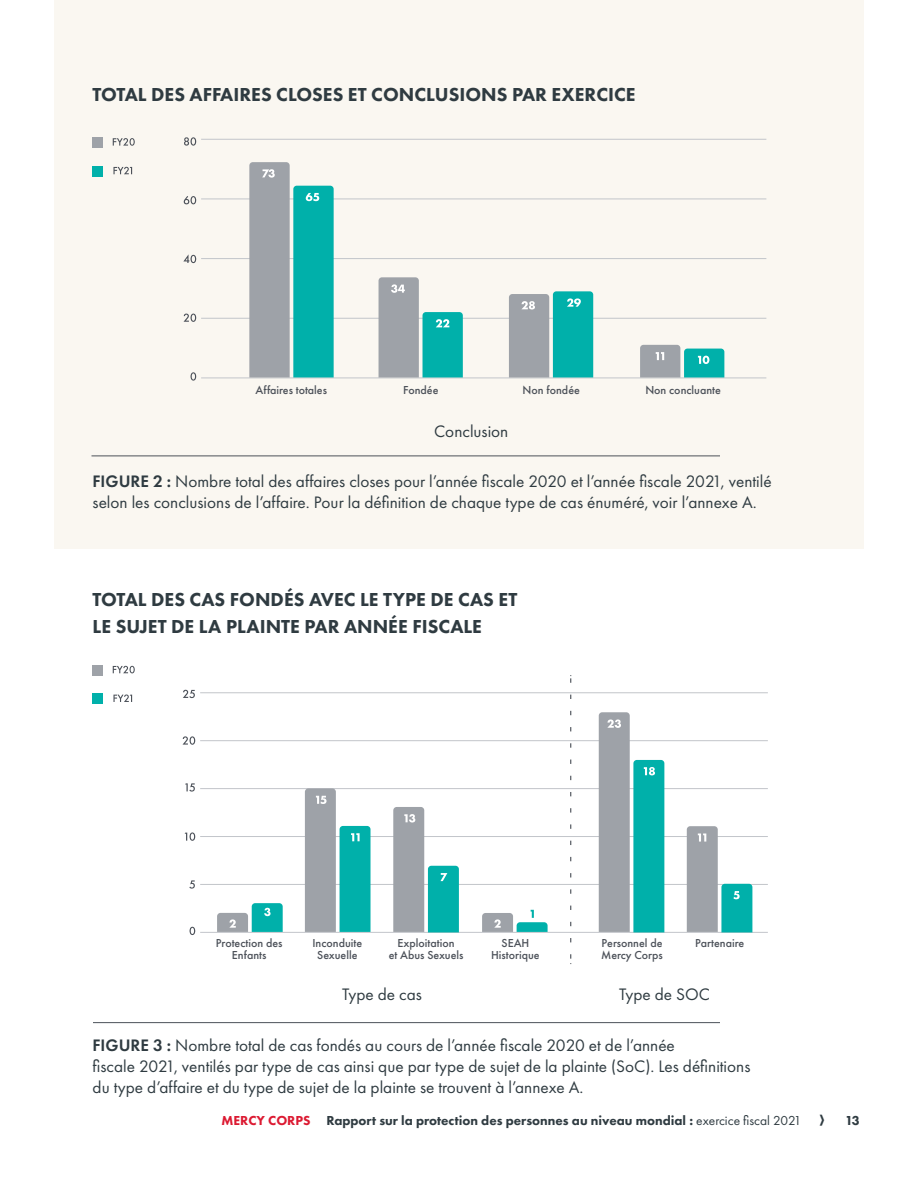
<style>
.page{position:relative;width:918px;height:1188px;background:#fff}
.page>*{position:absolute;margin:0;border:0;box-sizing:border-box;transform-origin:0 0}
.Heading_4{font:800 19.5px "Futura PT";color:#2f3b41}
.Table_Text{font:17.25px/21px "Futura PT";color:#2f3b41}
.t1{font:800 13.5px "Futura PT";color:#2f3b41}
.Body_Text{font:500 12px/12px "Futura PT";color:#4c5159;text-align:center}
.folio{font:500 12px "Futura PT";color:#4c5159}
.s1{font-weight:600}
.s2{color:#dc1a32}
.s3{font-weight:400}
</style>
<div class="page">
<div style="left:54px;top:0;width:810px;height:548px;background:#faf7f1"></div>
<svg style="left:184px;top:137px;width:12px;height:9px"></svg>
<svg style="left:184px;top:196px;width:12px;height:8px"></svg>
<svg style="left:183px;top:254px;width:13px;height:9px"></svg>
<svg style="left:184px;top:314px;width:12px;height:8px"></svg>
<svg style="left:191px;top:372px;width:5px;height:9px"></svg>
<hr style="left:201px;top:139px;width:565px;height:1px;background:#c2c5ca">
<hr style="left:201px;top:199px;width:565px;height:1px;background:#c2c5ca">
<hr style="left:201px;top:258px;width:565px;height:1px;background:#c2c5ca">
<hr style="left:201px;top:318px;width:565px;height:1px;background:#c2c5ca">
<hr style="left:201px;top:378px;width:565px;height:1px;background:#c2c5ca">
<svg style="left:249px;top:162px;width:85px;height:215px;background:#66b1b0"></svg>
<svg style="left:379px;top:277px;width:84px;height:100px"></svg>
<svg style="left:509px;top:291px;width:84px;height:86px;background:#5bafaf"></svg>
<svg style="left:640px;top:345px;width:84px;height:32px;background:#6bb3b3"></svg>
<hr style="left:92px;top:456px;width:628px;height:1px;background:#4c5159">
<hr style="left:93px;top:1022px;width:627px;height:1px;background:#4c5159">
<svg style="left:113px;top:138px;width:22px;height:8px"></svg>
<div style="left:93px;top:137px;width:10px;height:11px;background:#9ea2a8"></div>
<svg style="left:113px;top:167px;width:19px;height:7px"></svg>
<div style="left:93px;top:166px;width:10px;height:10px;background:#00b0aa"></div>
<svg style="left:113px;top:666px;width:22px;height:7px"></svg>
<div style="left:93px;top:665px;width:10px;height:10px;background:#9ea2a8"></div>
<svg style="left:113px;top:695px;width:19px;height:7px"></svg>
<div style="left:93px;top:694px;width:10px;height:10px;background:#00b0aa"></div>
<svg style="left:183px;top:736px;width:12px;height:9px"></svg>
<svg style="left:185px;top:783px;width:10px;height:9px"></svg>
<svg style="left:189px;top:880px;width:6px;height:9px"></svg>
<svg style="left:190px;top:927px;width:5px;height:8px"></svg>
<hr style="left:200px;top:740px;width:568px;height:1px;background:#c2c5ca">
<svg style="left:183px;top:690px;width:12px;height:8px"></svg>
<hr style="left:200px;top:692px;width:568px;height:1px;background:#c2c5ca">
<hr style="left:200px;top:788px;width:568px;height:1px;background:#c2c5ca">
<svg style="left:185px;top:832px;width:10px;height:9px"></svg>
<hr style="left:200px;top:836px;width:568px;height:1px;background:#c2c5ca">
<hr style="left:200px;top:884px;width:568px;height:1px;background:#c2c5ca">
<hr style="left:200px;top:932px;width:568px;height:1px;background:#c2c5ca">
<svg style="left:217px;top:903px;width:66px;height:29px"></svg>
<svg style="left:305px;top:788px;width:66px;height:144px"></svg>
<svg style="left:393px;top:807px;width:66px;height:125px"></svg>
<svg style="left:482px;top:910px;width:66px;height:22px"></svg>
<svg style="left:570px;top:675px;width:1px;height:289px"></svg>
<svg style="left:599px;top:712px;width:65px;height:220px"></svg>
<svg style="left:687px;top:826px;width:65px;height:106px"></svg>
<p class="Heading_4" style="left:93px;top:82px;width:545px">TOTAL DES AFFAIRES CLOSES ET CONCLUSIONS PAR EXERCICE</p>
<p class="folio" style="left:256px;top:383px;width:73px">Affaires totales</p>
<p class="folio" style="left:403px;top:383px;width:37px">Fondée</p>
<p class="folio" style="left:523px;top:383px;width:59px">Non fondée</p>
<p class="folio" style="left:645px;top:383px;width:77px">Non concluante</p>
<p class="Table_Text" style="left:434px;top:421px;width:76px">Conclusion</p>
<p class="Table_Text" style="left:93px;top:470px;width:681px"><span class="s1">FIGURE 2 :</span> Nombre total des affaires closes pour l’année fiscale 2020 et l’année fiscale 2021, ventilé selon les conclusions de l’affaire. Pour la définition de chaque type de cas énuméré, voir l’annexe A.</p>
<p class="Heading_4" style="left:93px;top:587px;width:426px">TOTAL DES CAS FONDÉS AVEC LE TYPE DE CAS ET</p>
<p class="Heading_4" style="left:93px;top:615px;width:391px">LE SUJET DE LA PLAINTE PAR ANNÉE FISCALE</p>
<p class="Body_Text" style="left:216px;top:937px;width:68px">Protection des<br>Enfants</p>
<p class="Body_Text" style="left:312px;top:937px;width:51px">Inconduite<br>Sexuelle</p>
<p class="Body_Text" style="left:389px;top:937px;width:76px">Exploitation<br>et Abus Sexuels</p>
<p class="Body_Text" style="left:491px;top:937px;width:50px">SEAH<br>Historique</p>
<p class="Body_Text" style="left:601px;top:937px;width:63px;text-align:left">Personnel de<br>Mercy Corps</p>
<p class="Body_Text" style="left:695px;top:937px;width:51px">Partenaire</p>
<p class="Table_Text" style="left:342px;top:984px;width:81px">Type de cas</p>
<p class="Table_Text" style="left:619px;top:984px;width:92px">Type de SOC</p>
<p class="Table_Text" style="left:93px;top:1034px;width:659px"><span class="s1">FIGURE 3 :</span> Nombre total de cas fondés au cours de l’année fiscale 2020 et de l’année<br>fiscale 2021, ventilés par type de cas ainsi que par type de sujet de la plainte (SoC). Les définitions du type d’affaire et du type de sujet de la plainte se trouvent à l’annexe A.</p>
<p class="t1" style="left:221px;top:1112px;width:582px"><span class="s2">MERCY CORPS</span> Rapport sur la protection des personnes au niveau mondial : <span class="s3">exercice fiscal 2021</span></p>
<p class="t1" style="left:845px;top:1112px;width:16px">13</p>
</div>
